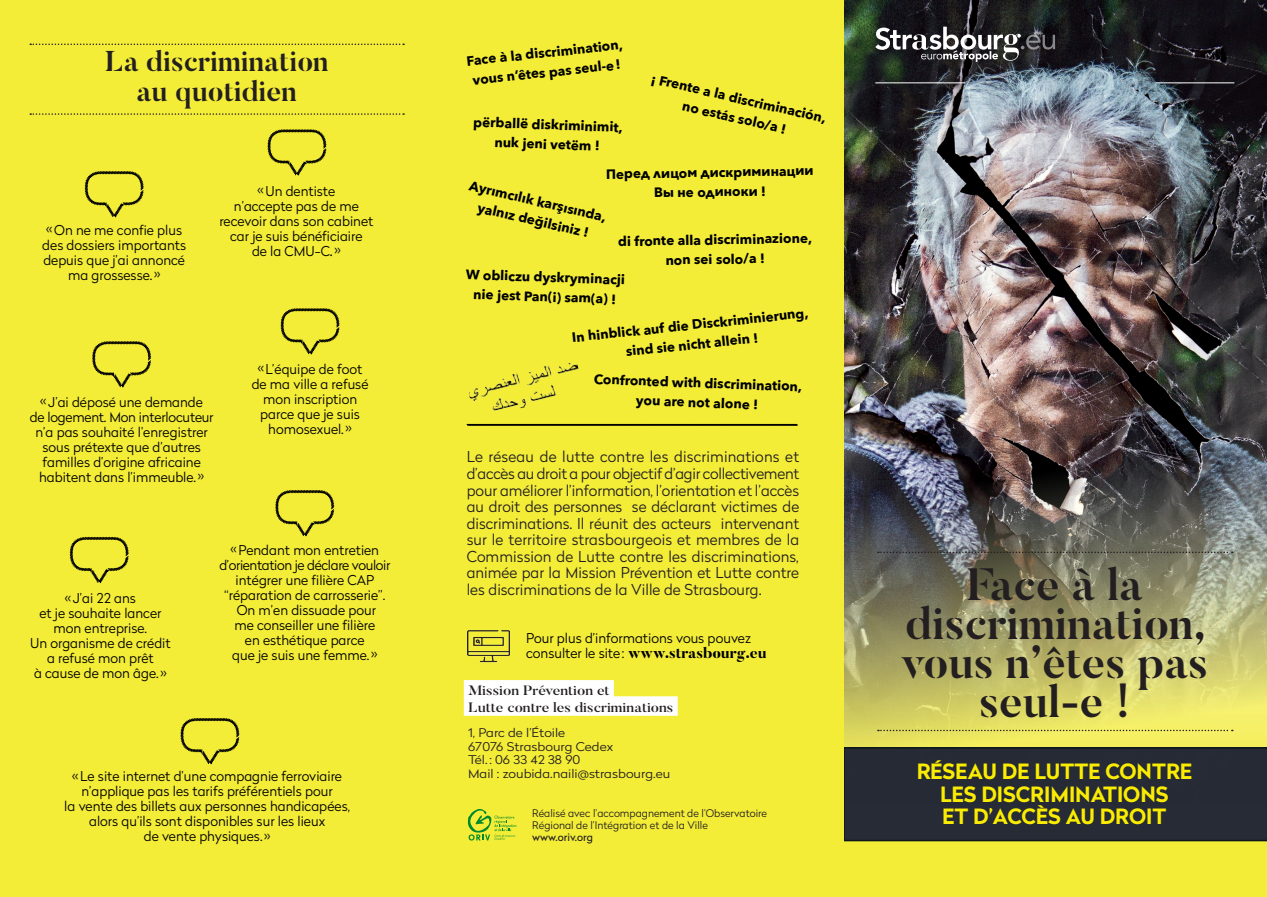
<style>
.page{position:relative;width:1267px;height:897px;background:#fff}
.page>*{position:absolute;margin:0;border:0;box-sizing:border-box;transform-origin:0 0}
.t1{font:700 45px/39px "Butler Stencil";color:#231f20;text-align:center}
.t2{font:700 28.5px/30px "Butler Stencil";color:#231f20;text-align:center}
.t3{font:700 21px/22.5px "Radikal";color:#fff101;text-align:center}
.t4{font:300 15px/16.5px "Radikal";color:#231f20;text-align:justify}
.t5{font:800 15px "Butler";color:#000}
.t6{font:300 13.5px/15px "Radikal";color:#000;text-align:center}
.t7{font:700 13.5px/19.5px "Avenir Next";color:#000;text-align:center}
.t8{font:500 13.5px/16.2px "Butler";color:#231f20;scale:1.11 1}
.t9{font:300 12px/13.5px "Radikal";color:#231f20;scale:1.11 1}
.t10{font:300 10.5px/12px "Radikal";color:#231f20}
.t11{font:10.5px "Radikal";color:#231f20}
.s1{font-size:15px}
.s2{font-family:"Radikal";font-weight:300;font-size:13.5px}
</style>
<div class="page">
<div style="left:0;top:0;width:422px;height:896px;background:#f4ed38"></div>
<div style="left:844px;top:2px;width:422px;height:894px;background:#f4ed38"></div>
<div style="left:844px;top:804px;width:422px;height:37px;background:#262b35"></div>
<div style="left:422px;top:0;width:422px;height:896px;background:#f4ed38"></div>
<svg style="left:30px;top:44px;width:374px;height:1px"></svg>
<svg style="left:30px;top:113px;width:374px;height:2px"></svg>
<svg style="left:84px;top:171px;width:60px;height:47px"></svg>
<svg style="left:92px;top:341px;width:59px;height:47px"></svg>
<svg style="left:267px;top:129px;width:60px;height:47px"></svg>
<svg style="left:280px;top:308px;width:60px;height:47px"></svg>
<svg style="left:275px;top:490px;width:60px;height:47px"></svg>
<svg style="left:69px;top:536px;width:60px;height:47px"></svg>
<svg style="left:180px;top:718px;width:60px;height:46px"></svg>
<img style="left:844px;top:0;width:422px;height:804px">
<img style="left:467px;top:630px;width:42px;height:33px">
<div style="left:464px;top:680px;width:150px;height:19px;background:#fff"></div>
<div style="left:464px;top:696px;width:213px;height:19px;background:#fff"></div>
<svg style="left:466px;top:423px;width:332px;height:3px"></svg>
<svg style="left:467px;top:808px;width:49px;height:32px"></svg>
<svg style="left:877px;top:551px;width:355px;height:2px"></svg>
<svg style="left:877px;top:729px;width:355px;height:2px"></svg>
<svg style="left:875px;top:27px;width:180px;height:35px;background:#555557"></svg>
<hr style="left:875px;top:83px;width:90px;height:1px;background:#fff">
<hr style="left:1155px;top:83px;width:79px;height:1px;background:#fff">
<img style="left:468px;top:362px;width:111px;height:49px">
<h2 class="t2" style="left:105px;top:46px;width:225px">La discrimination au quotidien</h2>
<p class="t6" style="left:42px;top:222px;width:145px">«On ne me confie plus des dossiers importants depuis que j’ai annoncé ma grossesse. »</p>
<p class="t6" style="left:219px;top:183px;width:155px">«Un dentiste<br>n’accepte pas de me recevoir dans son cabinet car je suis bénéficiaire<br>de la CMU-C<span class="s1">.</span> »</p>
<p class="t6" style="left:30px;top:393px;width:185px">«J’ai déposé une demande<br>de logement. Mon interlocuteur n’a pas souhaité l’enregistrer sous prétexte que d’autres familles d’origine africaine habitent dans l’immeuble. »</p>
<p class="t6" style="left:252px;top:361px;width:118px">«L’équipe de foot de ma ville a refusé mon inscription parce que je suis homosexuel. »</p>
<p class="t6" style="left:30px;top:590px;width:142px">«J’ai 22 ans<br>et je souhaite lancer mon entreprise.<br>Un organisme de crédit a refusé mon prêt<br>à cause de mon âge. »</p>
<p class="t6" style="left:219px;top:542px;width:172px">«Pendant mon entretien d’orientation je déclare vouloir intégrer une filière CAP “réparation de carrosserie”.<br>On m’en dissuade pour<br>me conseiller une filière<br>en esthétique parce<br>que je suis une femme. »</p>
<p class="t6" style="left:64px;top:768px;width:287px">«Le site internet d’une compagnie ferroviaire n’applique pas les tarifs préférentiels pour<br>la vente des billets aux personnes handicapées, alors qu’ils sont disponibles sur les lieux<br>de vente physiques. »</p>
<p class="t7" style="left:465px;top:51px;width:158px;text-align:left;rotate:-6deg">Face à la discrimination, vous n’êtes pas seul-e!</p>
<p class="t7" style="left:474px;top:112px;width:151px;rotate:2deg">përballë diskriminimit, nuk jeni vetëm !</p>
<p class="t7" style="left:654px;top:68px;width:180px;rotate:13deg">¡ Frente a la discriminación, no estás solo/a !</p>
<p class="t7" style="left:605px;top:164px;width:209px;rotate:-1deg">Перед лицом дискриминации<br>Вы не одиноки !</p>
<p class="t7" style="left:472px;top:176px;width:142px;rotate:13deg">Ayrımcılık karşısında, yalnız değilsiniz !</p>
<p class="t7" style="left:618px;top:231px;width:195px;rotate:-1deg">di fronte alla discriminazione, non sei solo/a !</p>
<p class="t7" style="left:466px;top:264px;width:161px;rotate:2deg">W obliczu dyskryminacji nie jest Pan(i) sam(a) !</p>
<p class="t7" style="left:571px;top:327px;width:239px;rotate:-6deg">In hinblick auf die Disckriminierung, sind sie nicht allein !</p>
<p class="t7" style="left:594px;top:369px;width:210px;rotate:2deg">Confronted with discrimination, you are not alone !</p>
<p class="t4" style="left:466px;top:448px;width:334px">Le réseau de lutte contre les discriminations et d’accès au droit a pour objectif d’agir collectivement pour améliorer l’information, l’orientation et l’accès au droit des personnes se déclarant victimes de discriminations. Il réunit des acteurs intervenant sur le territoire strasbourgeois et membres de la Commission de Lutte contre les discriminations, animée par la Mission Prévention et Lutte contre les discriminations de la Ville de Strasbourg.</p>
<p class="t6" style="left:526px;top:630px;width:226px">Pour plus d’informations vous pouvez</p>
<p class="t5" style="left:526px;top:643px;width:242px"><span class="s2">consulter le site:</span> www.strasbourg.eu</p>
<p class="t8" style="left:468px;top:682px;width:186px">Mission Prévention et<br>Lutte contre les discriminations</p>
<p class="t9" style="left:468px;top:725px;width:184px">1, Parc de l’Étoile<br>67076 Strasbourg Cedex<br>Tél. : 06 33 42 38 90<br>Mail : zoubida.naili@strasbourg.eu</p>
<p class="t10" style="left:532px;top:806px;width:236px">Réalisé avec l’accompagnement de l’Observatoire<br>Régional de l’Intégration et de la Ville</p>
<p class="t11" style="left:532px;top:829px;width:62px">www.oriv.org</p>
<h1 class="t1" style="left:901px;top:565px;width:308px">Face à la discrimination, vous n’êtes pas seul-e !</h1>
<h3 class="t3" style="left:916px;top:759px;width:278px">RÉSEAU DE LUTTE CONTRE<br>LES DISCRIMINATIONS<br>ET D’ACCÈS AU DROIT</h3>
</div>
